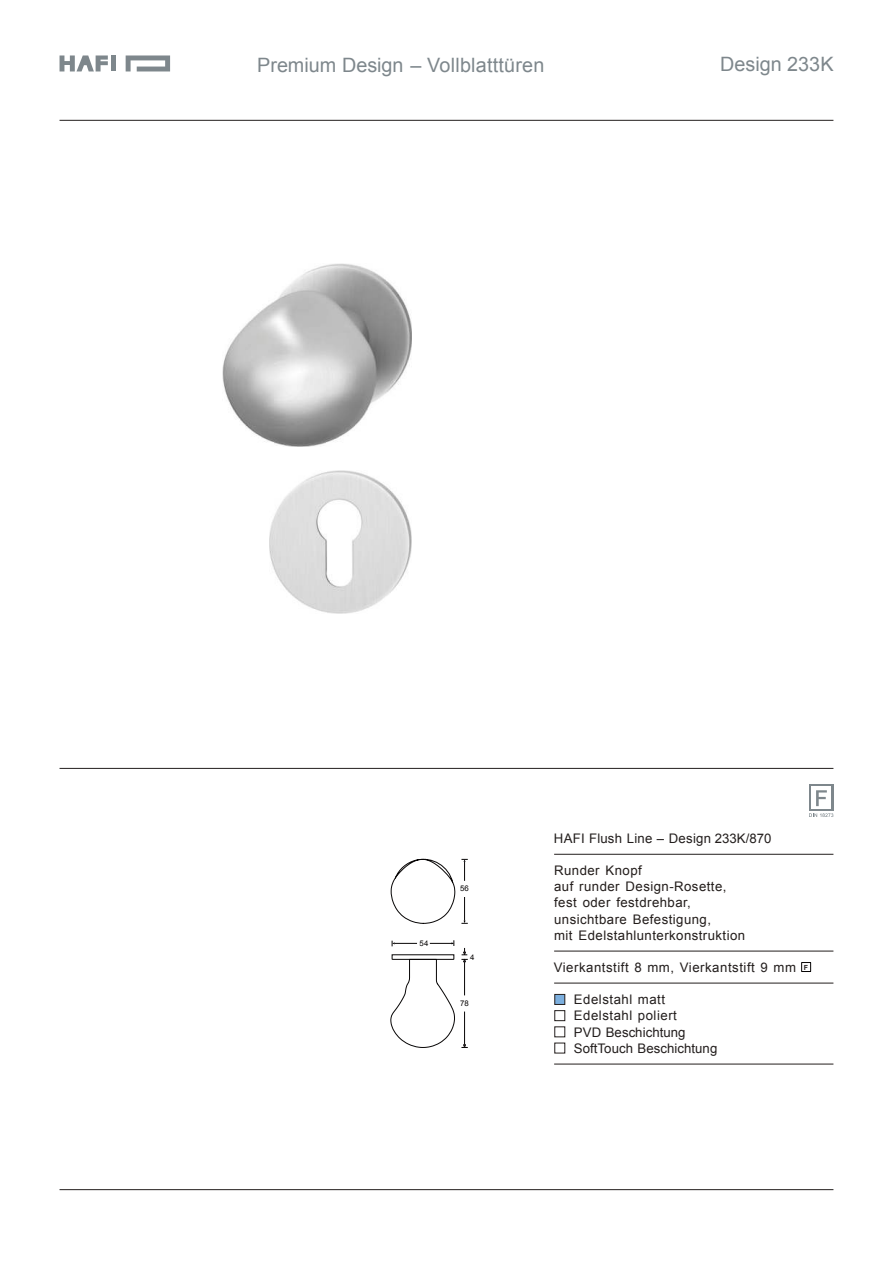
<style>
.page{position:relative;width:893px;height:1263px;background:#fff}
.page>*{position:absolute;margin:0;border:0;box-sizing:border-box;transform-origin:0 0}
.t1{font:19.8px "Arial";color:#7e878c}
.t2{font:13.2px/16.2px "Arial";letter-spacing:.035em;color:#231d1b}
.t3{font:13.2px/16.2px "Arial";letter-spacing:.02em;color:#231e1d}
.t4{font:13.2px "Arial";letter-spacing:.04em;color:#231e1d}
.t5{font:7.8px "Arial";color:#070505}
.t6{font:700 7.05px "Arial";color:#221e1f}
</style>
<div class="page">
<img style="left:222px;top:264px;width:189px;height:182px">
<img style="left:270px;top:470px;width:141px;height:144px">
<hr style="left:554px;top:854px;width:279px;height:1px;background:#231e1d">
<hr style="left:60px;top:120px;width:773px;height:1px;background:#231e1d">
<hr style="left:60px;top:1189px;width:773px;height:1px;background:#231e1d">
<hr style="left:60px;top:768px;width:773px;height:1px;background:#231e1d">
<svg style="left:60px;top:55px;width:48px;height:16px"></svg>
<svg style="left:126px;top:55px;width:44px;height:16px"></svg>
<div style="left:111px;top:55px;width:5px;height:16px;background:#7e878c"></div>
<hr style="left:554px;top:951px;width:279px;height:1px;background:#231e1d">
<hr style="left:554px;top:983px;width:279px;height:1px;background:#231e1d">
<hr style="left:554px;top:1064px;width:279px;height:1px;background:#231e1d">
<div style="left:555px;top:994px;width:10px;height:10px;background:#7cafde;border:1px solid #231e1d"></div>
<div style="left:555px;top:1010px;width:10px;height:11px;background:#fff;border:1px solid #231e1d"></div>
<svg style="left:809px;top:784px;width:24px;height:27px"></svg>
<div style="left:811px;top:787px;width:20px;height:22px;background:#fff"></div>
<svg style="left:816px;top:790px;width:11px;height:16px"></svg>
<svg style="left:809px;top:813px;width:24px;height:4px"></svg>
<div style="left:801px;top:962px;width:10px;height:10px;border:1px solid #070505"></div>
<svg style="left:461px;top:897px;width:7px;height:27px"></svg>
<svg style="left:461px;top:859px;width:7px;height:22px"></svg>
<hr style="left:464px;top:962px;width:1px;height:33px;background:#070505">
<hr style="left:464px;top:1011px;width:1px;height:34px;background:#070505">
<svg style="left:461px;top:1044px;width:7px;height:4px"></svg>
<svg style="left:461px;top:948px;width:7px;height:14px"></svg>
<svg style="left:391px;top:858px;width:64px;height:190px"></svg>
<h1 class="t1" style="left:257px;top:52px;width:289px">Premium Design – Vollblatttüren</h1>
<h1 class="t1" style="left:720px;top:52px;width:115px">Design 233K</h1>
<p class="t5" style="left:419px;top:938px;width:11px">54</p>
<p class="t5" style="left:460px;top:883px;width:10px">56</p>
<p class="t5" style="left:470px;top:952px;width:6px">4</p>
<p class="t5" style="left:460px;top:998px;width:10px">78</p>
<p class="t3" style="left:554px;top:830px;width:219px">HAFI Flush Line – Design 233K/870</p>
<p class="t2" style="left:554px;top:862px;width:193px">Runder Knopf<br>auf runder Design-Rosette, fest oder festdrehbar, unsichtbare Befestigung,<br>mit Edelstahlunterkonstruktion</p>
<p class="t4" style="left:554px;top:959px;width:244px">Vierkantstift 8 mm, Vierkantstift 9 mm</p>
<p class="t3" style="left:574px;top:991px;width:145px">Edelstahl matt<br>Edelstahl poliert<br>PVD Beschichtung<br>SoftTouch Beschichtung</p>
<p class="t6" style="left:804px;top:962px;width:6px">F</p>
</div>
